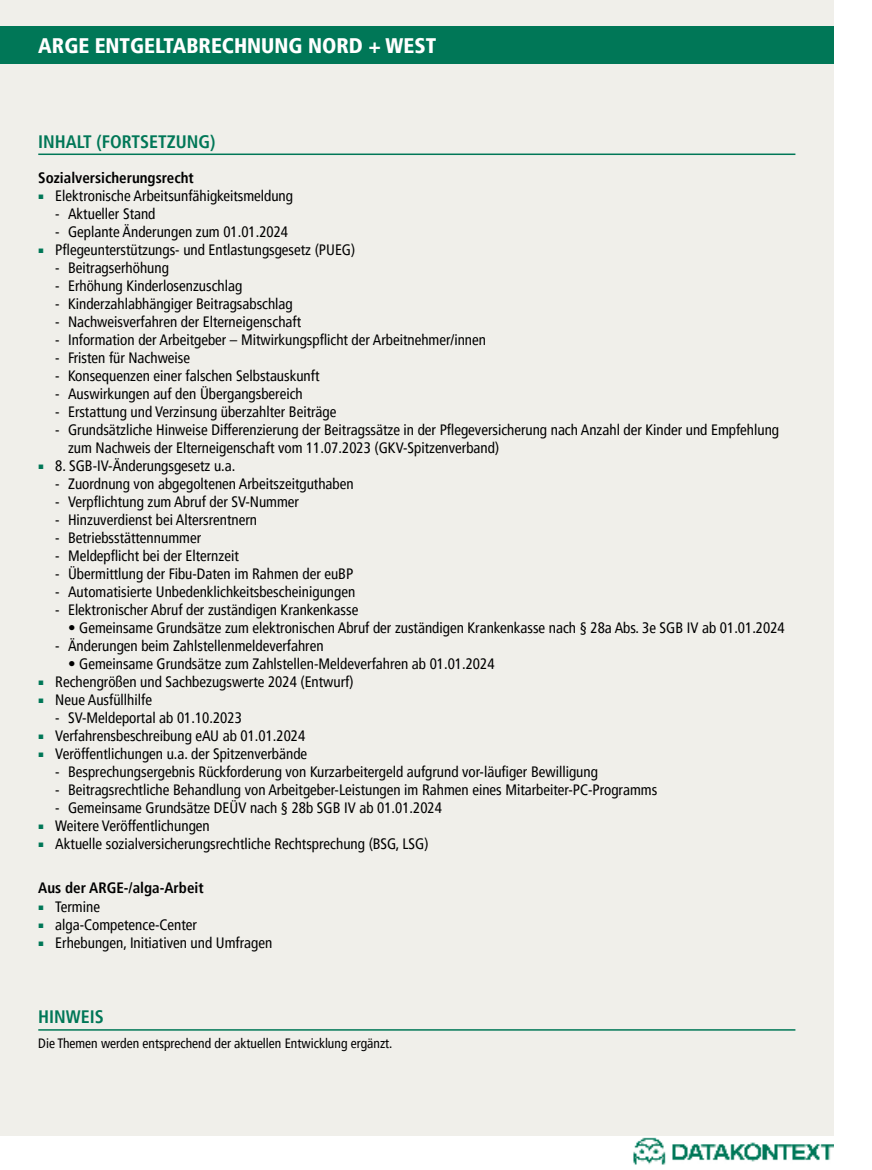
<style>
.page{position:relative;width:872px;height:1170px;background:#fff}
.page>*{position:absolute;margin:0;border:0;box-sizing:border-box;transform-origin:0 0}
.t1{font:900 condensed 21px "Frutiger LT Pro";color:#fff}
.t2{font:700 condensed 18px "Frutiger LT Pro";color:#007757}
.t3{font:condensed 15px/18px "Frutiger LT Pro";color:#000}
.t4{font:700 condensed 15px "Frutiger LT Pro";color:#000}
.t5{font:condensed 13.5px "Frutiger LT Pro";color:#000}
.s1{color:#007757}
</style>
<div class="page">
<img style="left:634px;top:1135px;width:200px;height:30px">
<div style="left:0;top:0;width:833px;height:1135px;background:#f0efea"></div>
<div style="left:0;top:26px;width:833px;height:37px;background:#007757"></div>
<hr style="left:38px;top:153px;width:757px;height:2px;background:#007757">
<hr style="left:38px;top:1029px;width:757px;height:1px;background:#007757">
<h1 class="t1" style="left:38px;top:33px;width:399px">ARGE ENTGELTABRECHNUNG NORD + WEST</h1>
<p class="t2" style="left:38px;top:131px;width:179px">INHALT (FORTSETZUNG)</p>
<p class="t4" style="left:38px;top:168px;width:157px">Sozialversicherungsrecht</p>
<p class="t3" style="left:38px;top:186px;width:256px"><span class="s1">▪</span> Elektronische Arbeitsunfähigkeitsmeldung</p>
<p class="t3" style="left:55px;top:204px;width:102px">- Aktueller Stand</p>
<p class="t3" style="left:55px;top:222px;width:234px">- Geplante Änderungen zum 01.01.2024</p>
<p class="t3" style="left:38px;top:240px;width:318px"><span class="s1">▪</span> Pflegeunterstützungs- und Entlastungsgesetz (PUEG)</p>
<p class="t3" style="left:55px;top:258px;width:115px">- Beitragserhöhung</p>
<p class="t3" style="left:55px;top:276px;width:188px">- Erhöhung Kinderlosenzuschlag</p>
<p class="t3" style="left:55px;top:294px;width:239px">- Kinderzahlabhängiger Beitragsabschlag</p>
<p class="t3" style="left:55px;top:312px;width:247px">- Nachweisverfahren der Elterneigenschaft</p>
<p class="t3" style="left:55px;top:330px;width:432px">- Information der Arbeitgeber – Mitwirkungspflicht der Arbeitnehmer/innen</p>
<p class="t3" style="left:55px;top:348px;width:136px">- Fristen für Nachweise</p>
<p class="t3" style="left:55px;top:366px;width:266px">- Konsequenzen einer falschen Selbstauskunft</p>
<p class="t3" style="left:55px;top:384px;width:249px">- Auswirkungen auf den Übergangsbereich</p>
<p class="t3" style="left:55px;top:402px;width:282px">- Erstattung und Verzinsung überzahlter Beiträge</p>
<p class="t3" style="left:68px;top:420px;width:712px;text-indent:-13px">- Grundsätzliche Hinweise Differenzierung der Beitragssätze in der Pflegeversicherung nach Anzahl der Kinder und Empfehlung zum Nachweis der Elterneigenschaft vom 11.07.2023 (GKV-Spitzenverband)</p>
<p class="t3" style="left:38px;top:456px;width:199px"><span class="s1">▪</span> 8. SGB-IV-Änderungsgesetz u.a.</p>
<p class="t3" style="left:55px;top:474px;width:300px">- Zuordnung von abgegoltenen Arbeitszeitguthaben</p>
<p class="t3" style="left:55px;top:492px;width:245px">- Verpflichtung zum Abruf der SV-Nummer</p>
<p class="t3" style="left:55px;top:510px;width:203px">- Hinzuverdienst bei Altersrentnern</p>
<p class="t3" style="left:55px;top:528px;width:147px">- Betriebsstättennummer</p>
<p class="t3" style="left:55px;top:546px;width:185px">- Meldepflicht bei der Elternzeit</p>
<p class="t3" style="left:55px;top:564px;width:299px">- Übermittlung der Fibu-Daten im Rahmen der euBP</p>
<p class="t3" style="left:55px;top:582px;width:301px">- Automatisierte Unbedenklichkeitsbescheinigungen</p>
<p class="t3" style="left:55px;top:600px;width:304px">- Elektronischer Abruf der zuständigen Krankenkasse</p>
<p class="t3" style="left:68px;top:618px;width:718px">• Gemeinsame Grundsätze zum elektronischen Abruf der zuständigen Krankenkasse nach § 28a Abs. 3e SGB IV ab 01.01.2024</p>
<p class="t3" style="left:55px;top:636px;width:270px">- Änderungen beim Zahlstellenmeldeverfahren</p>
<p class="t3" style="left:68px;top:654px;width:428px">• Gemeinsame Grundsätze zum Zahlstellen-Meldeverfahren ab 01.01.2024</p>
<p class="t3" style="left:38px;top:672px;width:317px"><span class="s1">▪</span> Rechengrößen und Sachbezugswerte 2024 (Entwurf)</p>
<p class="t3" style="left:38px;top:690px;width:115px"><span class="s1">▪</span> Neue Ausfüllhilfe</p>
<p class="t3" style="left:55px;top:708px;width:188px">- SV-Meldeportal ab 01.10.2023</p>
<p class="t3" style="left:38px;top:726px;width:268px"><span class="s1">▪</span> Verfahrensbeschreibung eAU ab 01.01.2024</p>
<p class="t3" style="left:38px;top:744px;width:270px"><span class="s1">▪</span> Veröffentlichungen u.a. der Spitzenverbände</p>
<p class="t3" style="left:55px;top:762px;width:544px">- Besprechungsergebnis Rückforderung von Kurzarbeitergeld aufgrund vor-läufiger Bewilligung</p>
<p class="t3" style="left:55px;top:780px;width:603px">- Beitragsrechtliche Behandlung von Arbeitgeber-Leistungen im Rahmen eines Mitarbeiter-PC-Programms</p>
<p class="t3" style="left:55px;top:798px;width:388px">- Gemeinsame Grundsätze DEÜV nach § 28b SGB IV ab 01.01.2024</p>
<p class="t3" style="left:38px;top:816px;width:173px"><span class="s1">▪</span> Weitere Veröffentlichungen</p>
<p class="t3" style="left:38px;top:834px;width:392px"><span class="s1">▪</span> Aktuelle sozialversicherungsrechtliche Rechtsprechung (BSG, LSG)</p>
<p class="t4" style="left:38px;top:879px;width:167px">Aus der ARGE-/alga-Arbeit</p>
<p class="t3" style="left:38px;top:897px;width:63px"><span class="s1">▪</span> Termine</p>
<p class="t3" style="left:38px;top:915px;width:160px"><span class="s1">▪</span> alga-Competence-Center</p>
<p class="t3" style="left:38px;top:933px;width:235px"><span class="s1">▪</span> Erhebungen, Initiativen und Umfragen</p>
<p class="t2" style="left:38px;top:1006px;width:67px">HINWEIS</p>
<p class="t5" style="left:38px;top:1035px;width:356px">Die Themen werden entsprechend der aktuellen Entwicklung ergänzt.</p>
</div>
